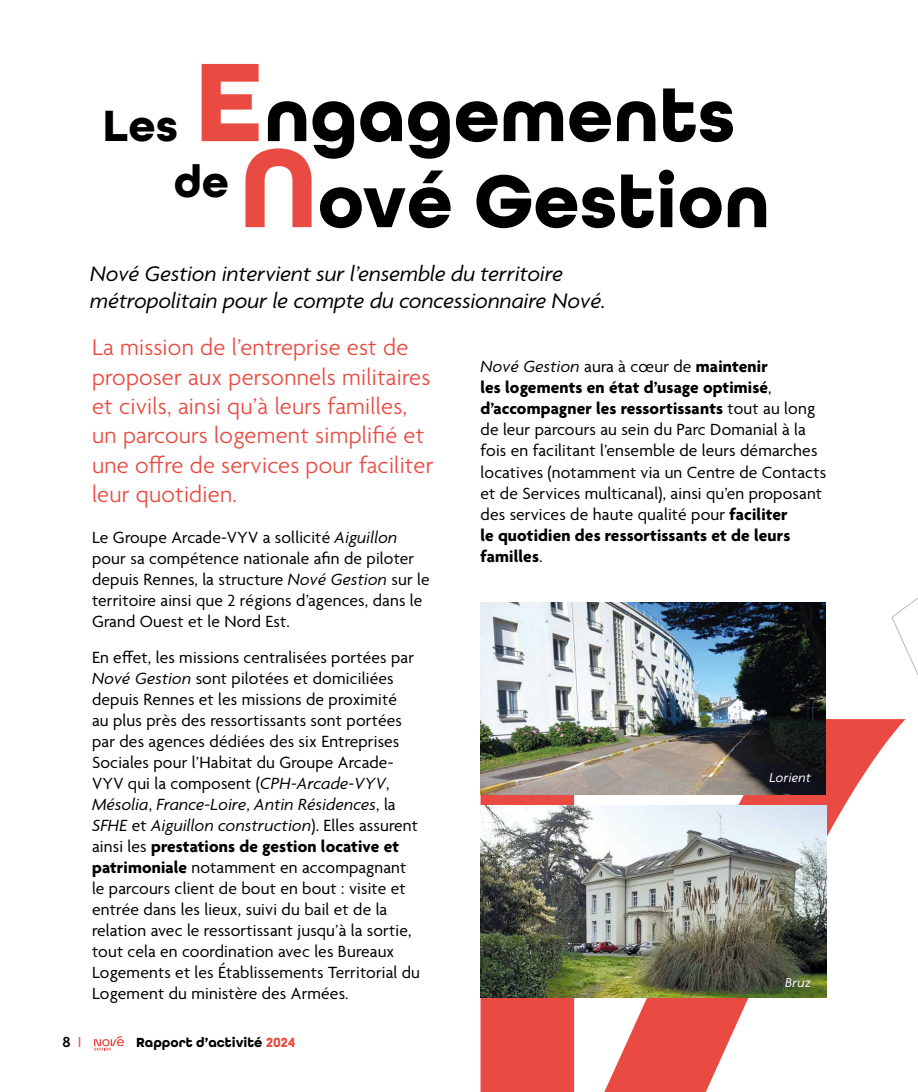
<style>
.page{position:relative;width:918px;height:1092px;background:#fff}
.page>*{position:absolute;margin:0;border:0;box-sizing:border-box;transform-origin:0 0}
.t1{font:700 78.58px "All Round Gothic";color:#000}
.t2{font:700 46.2px "All Round Gothic";color:#000}
.t3{font:300 24.5px/29.4px "Agenda";letter-spacing:.01em;color:#e94a41}
.t4{font:italic 22.75px/27.3px "Agenda";color:#000}
.t5{font:17.5px/21px "Agenda";letter-spacing:.01em;color:#000}
.t6{font:600 15.75px "Agenda";color:#000}
.t7{font:700 14px "All Round Gothic";color:#000}
.t8{font:italic 14px "Agenda";letter-spacing:.01em;color:#fff}
.s1{font-size:117.95px;color:#e94a41}
.s2{font-style:italic}
.s3{font-weight:700}
.s4{font-weight:400;color:#e94a41}
.s5{color:#e94a41}
</style>
<div class="page">
<svg style="left:480px;top:719px;width:425px;height:372px"></svg>
<svg style="left:891px;top:597px;width:27px;height:79px"></svg>
<img style="left:481px;top:602px;width:345px;height:192px">
<img style="left:480px;top:805px;width:346px;height:192px">
<svg style="left:94px;top:1036px;width:30px;height:14px"></svg>
<h1 class="t1" style="left:194px;top:68px;width:543px"><span class="s1">E</span>ngagements</h1>
<h2 class="t2" style="left:174px;top:154px;width:57px">de</h2>
<h2 class="t2" style="left:103px;top:98px;width:77px">Les</h2>
<h1 class="t1" style="left:239px;top:154px;width:532px"><span class="s1">N</span>ové Gestion</h1>
<h3 class="t4" style="left:90px;top:259px;width:517px">Nové Gestion intervient sur l’ensemble du territoire métropolitain pour le compte du concessionnaire Nové.</h3>
<h3 class="t3" style="left:92px;top:334px;width:343px">La mission de l’entreprise est de proposer aux personnels militaires et civils, ainsi qu’à leurs familles, un parcours logement simplifié et une offre de services pour faciliter leur quotidien.</h3>
<p class="t5" style="left:92px;top:528px;width:339px">Le Groupe Arcade-VYV a sollicité <span class="s2">Aiguillon </span>pour sa compétence nationale afin de piloter depuis Rennes, la structure <span class="s2">Nové Gestion</span> sur le territoire ainsi que 2 régions d’agences, dans le Grand Ouest et le Nord Est.</p>
<p class="t5" style="left:92px;top:648px;width:329px">En effet, les missions centralisées portées par <span class="s2">Nové Gestion</span> sont pilotées et domiciliées depuis Rennes et les missions de proximité<br>au plus près des ressortissants sont portées par des agences dédiées des six Entreprises Sociales pour l’Habitat du Groupe Arcade-VYV qui la composent (<span class="s2">CPH-Arcade-VYV</span>, <span class="s2">Mésolia</span>, <span class="s2">France-Loire</span>, <span class="s2">Antin Résidences</span>, la <span class="s2">SFHE</span> et <span class="s2">Aiguillon construction</span>). Elles assurent ainsi les <span class="s3">prestations de gestion locative et patrimoniale</span> notamment en accompagnant le parcours client de bout en bout : visite et entrée dans les lieux, suivi du bail et de la relation avec le ressortissant jusqu’à la sortie, tout cela en coordination avec les Bureaux Logements et les Établissements Territorial du Logement du ministère des Armées.</p>
<p class="t5" style="left:480px;top:357px;width:347px"><span class="s2">Nové Gestion</span> aura à cœur de <span class="s3">maintenir<br>les logements en état d’usage optimisé</span>, <span class="s3">d’accompagner les ressortissants</span> tout au long de leur parcours au sein du Parc Domanial à la fois en facilitant l’ensemble de leurs démarches locatives (notamment via un Centre de Contacts et de Services multicanal), ainsi qu’en proposant des services de haute qualité pour <span class="s3">faciliter<br>le quotidien des ressortissants et de leurs familles</span>.</p>
<p class="t8" style="left:769px;top:769px;width:43px">Lorient</p>
<p class="t8" style="left:785px;top:973px;width:27px">Bruz</p>
<p class="t6" style="left:62px;top:1033px;width:21px">8 <span class="s4">I</span></p>
<p class="t7" style="left:136px;top:1034px;width:161px">Rapport d’activité <span class="s5">2024</span></p>
</div>
